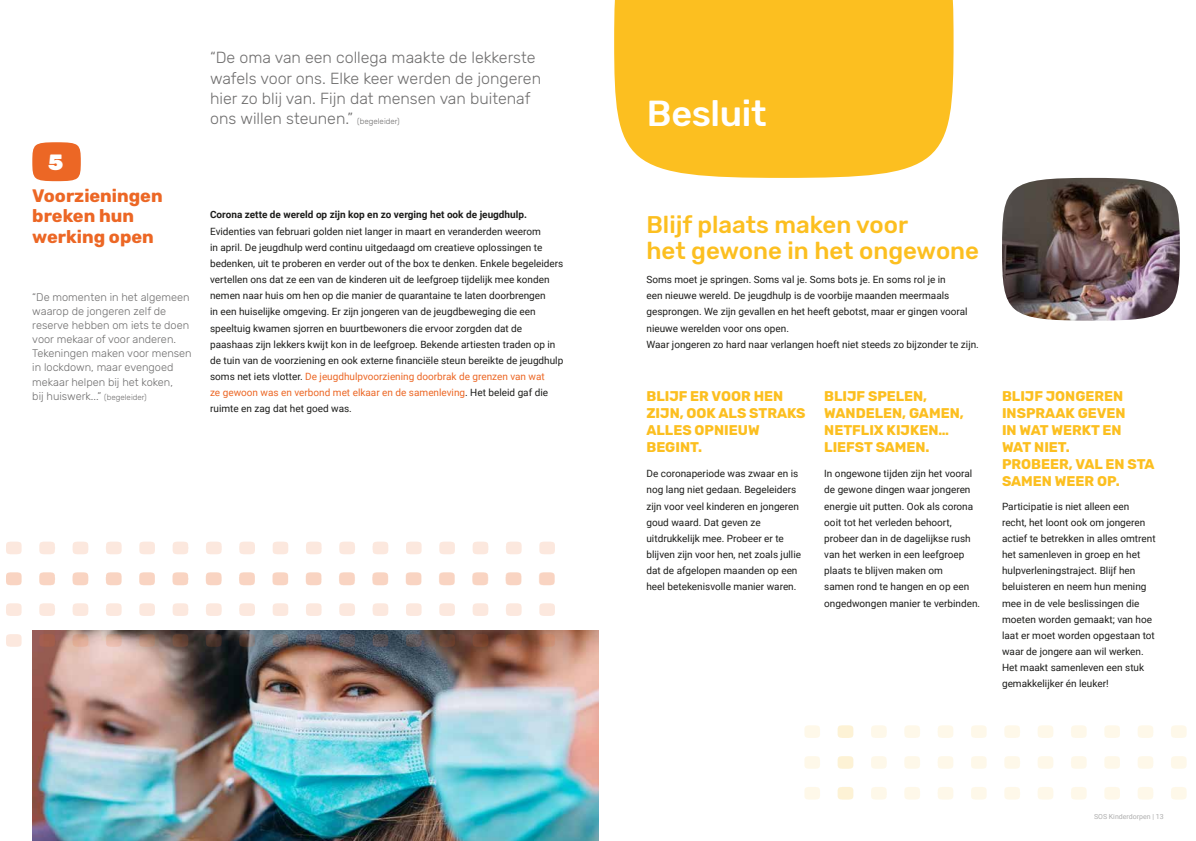
<style>
.page{position:relative;width:1196px;height:841px;background:#fff}
.page>*{position:absolute;margin:0;border:0;box-sizing:border-box;transform-origin:0 0}
.t1{font:500 36px "Rubik";letter-spacing:-.01em;color:#fff}
.t2{font:500 24px/26px "Rubik";color:#fcbf20}
.t3{font:900 22px "Rubik";color:#fff}
.t4{font:700 18px/20.2px "Rubik";color:#ec6725}
.t5{font:300 16px/20px "Rubik";color:#706f6f}
.t6{font:700 14px/17px "Rubik";color:#fcbf20}
.t7{font:300 11px/14px "Rubik";color:#706f6f}
.t8{font:10px/16.2px "Roboto";color:#1d1d1b}
.t9{font:700 10px "Roboto";color:#1d1d1b}
.t10{font:7px "Roboto";color:#aeaeae}
.s1{font-size:8px}
.s2{color:#ec6725}
</style>
<div class="page">
<img style="left:804px;top:725px;width:383px;height:75px">
<img style="left:1002px;top:178px;width:177px;height:142px">
<img style="left:32px;top:630px;width:566px;height:210px">
<img style="left:829px;top:725px;width:34px;height:75px">
<div style="left:614px;top:0;width:339px;height:178px;background:#fcbf20"></div>
<img style="left:7px;top:541px;width:555px;height:111px">
<img style="left:7px;top:566px;width:555px;height:25px">
<svg style="left:32px;top:142px;width:49px;height:39px;background:#ed7337"></svg>
<h3 class="t3" style="left:48px;top:149px;width:17px">5</h3>
<h3 class="t4" style="left:32px;top:186px;width:132px">Voorzieningen breken hun werking open</h3>
<p class="t7" style="left:32px;top:291px;width:161px">“De momenten in het algemeen waarop de jongeren zelf de reserve hebben om iets te doen voor mekaar of voor anderen.<br>Tekeningen maken voor mensen in lockdown, maar evengoed mekaar helpen bij het koken,<br>bij huiswerk...” <span class="s1">(begeleider)</span></p>
<h3 class="t5" style="left:210px;top:48px;width:332px">“De oma van een collega maakte de lekkerste wafels voor ons. Elke keer werden de jongeren hier zo blij van. Fijn dat mensen van buitenaf ons willen steunen.” <span class="s1">(begeleider)</span></h3>
<p class="t9" style="left:210px;top:208px;width:318px">Corona zette de wereld op zijn kop en zo verging het ook de jeugdhulp.</p>
<p class="t8" style="left:210px;top:222px;width:355px">Evidenties van februari golden niet langer in maart en veranderden weerom<br>in april. De jeugdhulp werd continu uitgedaagd om creatieve oplossingen te bedenken, uit te proberen en verder out of the box te denken. Enkele begeleiders vertellen ons dat ze een van de kinderen uit de leefgroep tijdelijk mee konden nemen naar huis om hen op die manier de quarantaine te laten doorbrengen<br>in een huiselijke omgeving. Er zijn jongeren van de jeugdbeweging die een speeltuig kwamen sjorren en buurtbewoners die ervoor zorgden dat de paashaas zijn lekkers kwijt kon in de leefgroep. Bekende artiesten traden op in de tuin van de voorziening en ook externe financiële steun bereikte de jeugdhulp soms net iets vlotter. <span class="s2">De jeugdhulpvoorziening doorbrak de grenzen van wat<br>ze gewoon was en verbond met elkaar en de samenleving</span>. Het beleid gaf die ruimte en zag dat het goed was.</p>
<h1 class="t1" style="left:647px;top:93px;width:121px">Besluit</h1>
<h2 class="t2" style="left:646px;top:212px;width:334px">Blijf plaats maken voor<br>het gewone in het ongewone</h2>
<p class="t8" style="left:646px;top:271px;width:334px">Soms moet je springen. Soms val je. Soms bots je. En soms rol je in<br>een nieuwe wereld. De jeugdhulp is de voorbije maanden meermaals gesprongen. We zijn gevallen en het heeft gebotst, maar er gingen vooral nieuwe werelden voor ons open.<br>Waar jongeren zo hard naar verlangen hoeft niet steeds zo bijzonder te zijn.</p>
<h3 class="t6" style="left:646px;top:388px;width:161px">BLIJF ER VOOR HEN<br>ZIJN, OOK ALS STRAKS<br>ALLES OPNIEUW<br>BEGINT.</h3>
<p class="t8" style="left:646px;top:465px;width:156px">De coronaperiode was zwaar en is nog lang niet gedaan. Begeleiders zijn voor veel kinderen en jongeren goud waard. Dat geven ze uitdrukkelijk mee. Probeer er te blijven zijn voor hen, net zoals jullie dat de afgelopen maanden op een heel betekenisvolle manier waren.</p>
<h3 class="t6" style="left:824px;top:388px;width:141px">BLIJF SPELEN,<br>WANDELEN, GAMEN,<br>NETFLIX KIJKEN…<br>LIEFST SAMEN.</h3>
<p class="t8" style="left:824px;top:465px;width:157px">In ongewone tijden zijn het vooral de gewone dingen waar jongeren energie uit putten. Ook als corona ooit tot het verleden behoort, probeer dan in de dagelijkse rush van het werken in een leefgroep plaats te blijven maken om<br>samen rond te hangen en op een ongedwongen manier te verbinden.</p>
<h3 class="t6" style="left:1002px;top:388px;width:154px">BLIJF JONGEREN<br>INSPRAAK GEVEN<br>IN WAT WERKT EN<br>WAT NIET.<br>PROBEER, VAL EN STA<br>SAMEN WEER OP.</h3>
<p class="t8" style="left:1002px;top:497px;width:155px">Participatie is niet alleen een recht, het loont ook om jongeren actief te betrekken in alles omtrent het samenleven in groep en het hulpverleningstraject. Blijf hen beluisteren en neem hun mening mee in de vele beslissingen die moeten worden gemaakt; van hoe laat er moet worden opgestaan tot waar de jongere aan wil werken.<br>Het maakt samenleven een stuk gemakkelijker én leuker!</p>
<p class="t10" style="left:1094px;top:811px;width:71px">SOS Kinderdorpen | 13</p>
</div>
